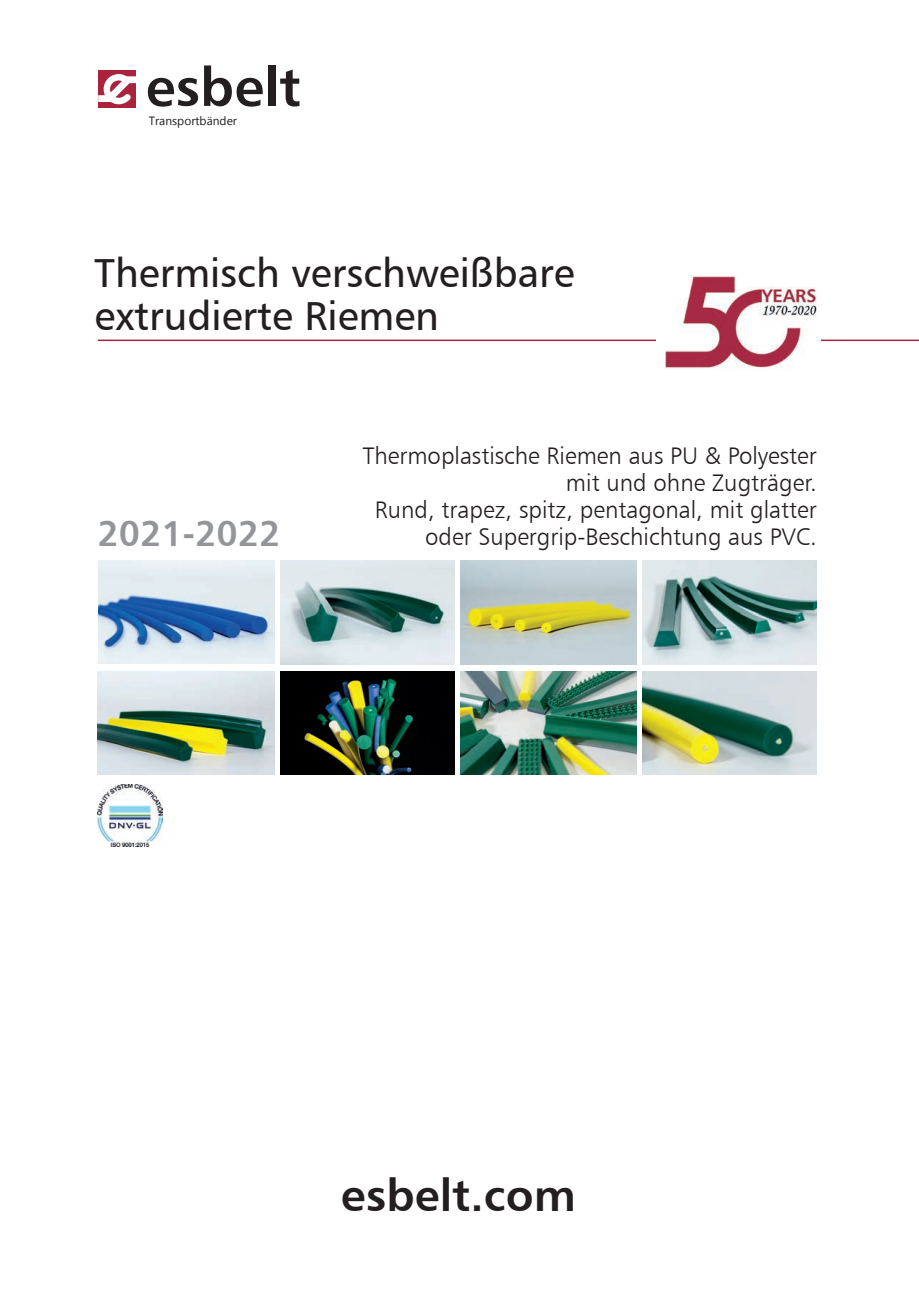
<style>
.page{position:relative;width:919px;height:1289px;background:#fff}
.page>*{position:absolute;margin:0;border:0;box-sizing:border-box;transform-origin:0 0}
.t1{font:54px "Humanist 777 BT Bold B";color:#231f20}
.t2{font:45px "Humanist 777 BT Bold B";color:#231f20}
.t3{font:40.5px/43.5px "Humanist 777 BT Roman B";color:#231f20}
.t4{font:36px "Humanist 777 BT Bold B";color:#939598}
.t5{font:24px/27px "Humanist 777 BT Light B";color:#231f20;text-align:right}
.t6{font:12px "Myanmar Text";color:#231f20}
</style>
<div class="page">
<hr style="left:98px;top:339px;width:820px;height:2px;background:#a9233d">
<div style="left:98px;top:70px;width:38px;height:38px;background:#a9233d"></div>
<svg style="left:98px;top:74px;width:38px;height:30px"></svg>
<img style="left:98px;top:784px;width:65px;height:62px">
<img style="left:656px;top:275px;width:164px;height:93px">
<img style="left:98px;top:560px;width:176px;height:103px">
<img style="left:280px;top:560px;width:174px;height:104px">
<img style="left:460px;top:560px;width:176px;height:104px">
<img style="left:642px;top:560px;width:174px;height:104px">
<img style="left:98px;top:672px;width:177px;height:102px">
<img style="left:280px;top:672px;width:174px;height:102px">
<img style="left:460px;top:672px;width:176px;height:102px">
<img style="left:642px;top:672px;width:174px;height:102px">
<h1 class="t1" style="left:146px;top:53px;width:157px">esbelt</h1>
<p class="t6" style="left:149px;top:113px;width:90px">Transportbänder</p>
<h3 class="t3" style="left:95px;top:250px;width:481px">Thermisch verschweißbare extrudierte Riemen</h3>
<h3 class="t4" style="left:97px;top:511px;width:184px">2021-2022</h3>
<p class="t5" style="left:362px;top:441px;width:455px">Thermoplastische Riemen aus PU &amp; Polyester mit und ohne Zugträger.<br>Rund, trapez, spitz, pentagonal, mit glatter oder Supergrip-Beschichtung aus PVC.</p>
<h2 class="t2" style="left:341px;top:1166px;width:236px">esbelt.com</h2>
</div>
